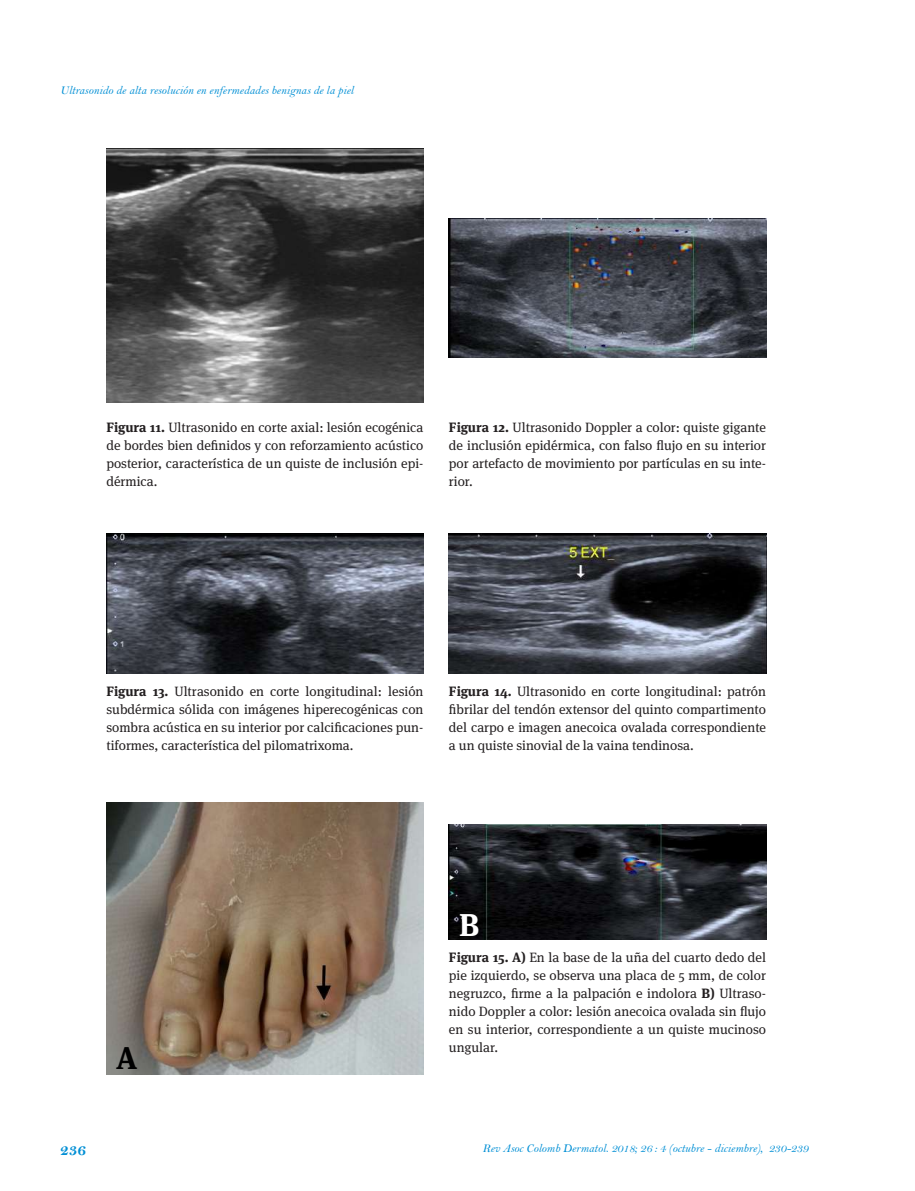
<style>
.page{position:relative;width:915px;height:1191px;background:#fff}
.page>*{position:absolute;margin:0;border:0;box-sizing:border-box;transform-origin:0 0}
.t1{font:700 31.5px "Meta Serif OT";color:#000}
.t2{font:700 31.5px "Meta Serif OT";color:#fff}
.t3{font:16.5px "Bell MT Bold";color:#008fd5}
.t4{font:13.5px/18px "Meta Serif OT";color:#231f20;text-align:justify}
.t5{font:12px "Bell MT Italic";color:#008fd5}
.s1{font-weight:700}
</style>
<div class="page">
<img style="left:106px;top:149px;width:317px;height:254px">
<img style="left:449px;top:218px;width:316px;height:140px">
<img style="left:106px;top:534px;width:317px;height:139px">
<img style="left:449px;top:534px;width:316px;height:139px">
<img style="left:106px;top:803px;width:317px;height:271px">
<img style="left:449px;top:824px;width:316px;height:115px">
<p class="t5" style="left:60px;top:83px;width:295px">Ultrasonido de alta resolución en enfermedades benignas de la piel</p>
<p class="t4" style="left:106px;top:419px;width:318px"><span class="s1">Figura 11.</span> Ultrasonido en corte axial: lesión ecogénica de bordes bien definidos y con reforzamiento acústico posterior, característica de un quiste de inclusión epi&shy;dérmica.</p>
<p class="t4" style="left:449px;top:419px;width:318px"><span class="s1">Figura 12.</span> Ultrasonido Doppler a color: quiste gigante de inclusión epidérmica, con falso flujo en su interior por artefacto de movimiento por partículas en su inte&shy;rior.</p>
<p class="t4" style="left:106px;top:682px;width:318px"><span class="s1">Figura 13.</span> Ultrasonido en corte longitudinal: lesión subdérmica sólida con imágenes hiperecogénicas con sombra acústica en su interior por calcificaciones pun&shy;tiformes, característica del pilomatrixoma.</p>
<p class="t4" style="left:449px;top:682px;width:318px"><span class="s1">Figura 14.</span> Ultrasonido en corte longitudinal: patrón fibrilar del tendón extensor del quinto compartimento del carpo e imagen anecoica ovalada correspondiente a un quiste sinovial de la vaina tendinosa.</p>
<h1 class="t1" style="left:116px;top:1038px;width:23px">A</h1>
<h1 class="t2" style="left:459px;top:905px;width:21px">B</h1>
<p class="t4" style="left:449px;top:949px;width:318px"><span class="s1">Figura 15. A)</span> En la base de la uña del cuarto dedo del pie izquierdo, se observa una placa de 5 mm, de color negruzco, firme a la palpación e indolora <span class="s1">B)</span> Ultraso&shy;nido Doppler a color: lesión anecoica ovalada sin flujo en su interior, correspondiente a un quiste mucinoso ungular.</p>
<p class="t3" style="left:60px;top:1140px;width:28px">236</p>
<p class="t5" style="left:482px;top:1141px;width:327px">Rev Asoc Colomb Dermatol. 2018; 26 : 4 (octubre - diciembre), 230-239</p>
</div>
